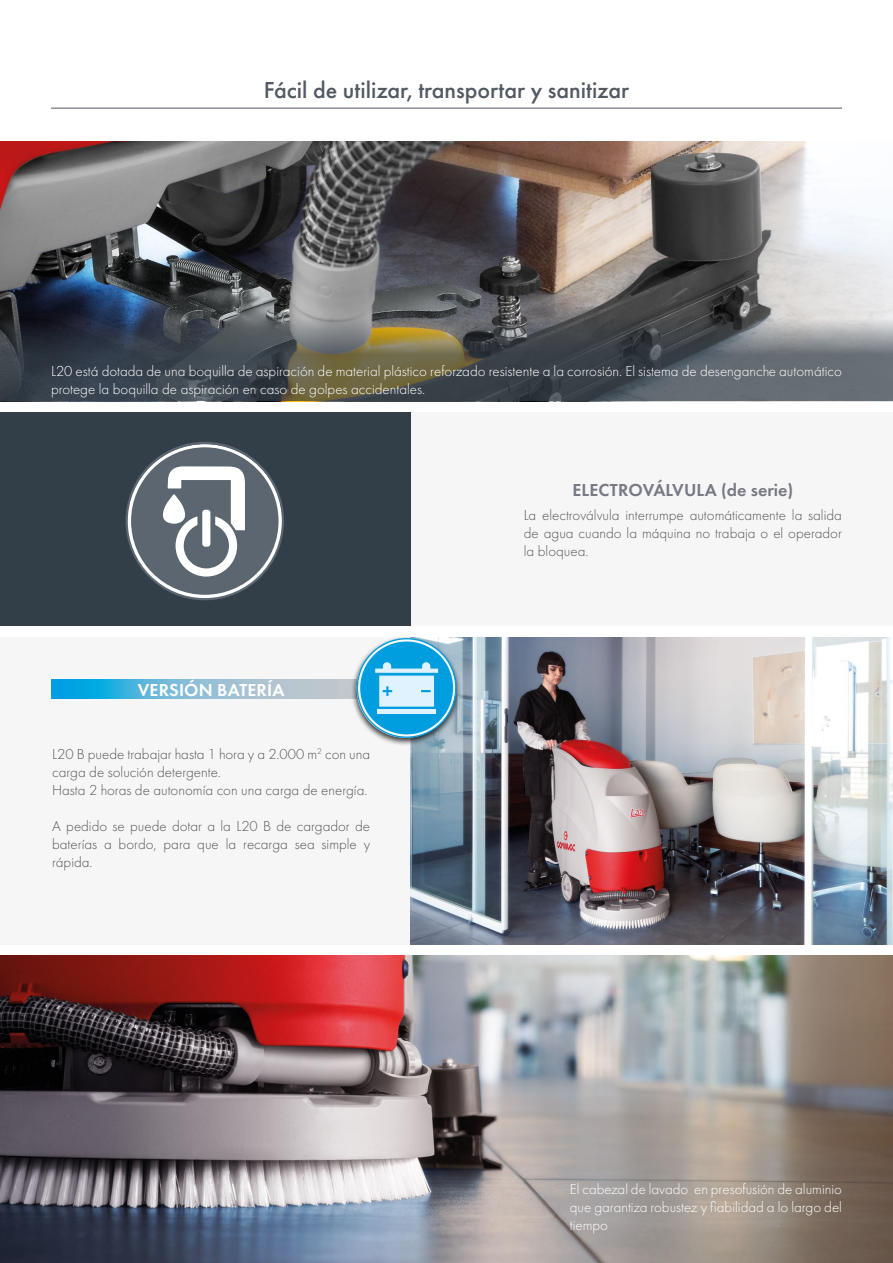
<style>
.page{position:relative;width:893px;height:1263px;background:#fff}
.page>*{position:absolute;margin:0;border:0;box-sizing:border-box;transform-origin:0 0}
.t1{font:500 24px "Futura PT";color:#525962}
.t2{font:600 18px "Futura PT";letter-spacing:.01em;color:#777a82}
.t3{font:600 18px "Futura PT";letter-spacing:.01em;color:#fff}
.t4{font:300 15px/18px "Futura PT";color:#575756;text-align:justify}
.t5{font:300 15px/18px "Futura PT";color:#fff}
</style>
<div class="page">
<img style="left:0;top:956px;width:893px;height:307px">
<div style="left:0;top:412px;width:893px;height:214px;background:#f6f6f7"></div>
<div style="left:0;top:412px;width:410px;height:214px;background:#323e48"></div>
<div style="left:0;top:637px;width:893px;height:307px;background:#f6f6f7"></div>
<img style="left:410px;top:637px;width:483px;height:307px">
<svg style="left:51px;top:680px;width:300px;height:19px;background:#75bad7"></svg>
<div style="left:351px;top:635px;width:110px;height:111px;background:#000;opacity:.75"></div>
<svg style="left:357px;top:638px;width:100px;height:100px;background:#6cbfe3"></svg>
<svg style="left:126px;top:442px;width:158px;height:158px"></svg>
<div style="left:202px;top:509px;width:9px;height:38px;background:#fff;border-radius:4px"></div>
<div style="left:201px;top:508px;width:11px;height:40px;border:2px solid #5b6670;border-radius:4px"></div>
<hr style="left:51px;top:108px;width:791px;height:1px;background:#525962">
<img style="left:0;top:141px;width:893px;height:178px">
<svg style="left:0;top:319px;width:893px;height:82px;background:#535858"></svg>
<h1 class="t1" style="left:264px;top:76px;width:367px">Fácil de utilizar, transportar y sanitizar</h1>
<p class="t5" style="left:51px;top:362px;width:792px">L20 está dotada de una boquilla de aspiración de material plástico reforzado resistente a la corrosión. El sistema de desenganche automático protege la boquilla de aspiración en caso de golpes accidentales.</p>
<p class="t2" style="left:573px;top:479px;width:222px">ELECTROVÁLVULA (de serie)</p>
<p class="t3" style="left:138px;top:679px;width:148px">VERSIÓN BATERÍA</p>
<p class="t4" style="left:52px;top:745px;width:320px;text-align:left">L20 B puede trabajar hasta 1 hora y a 2.000 m<sup>2</sup> con una carga de solución detergente.<br>Hasta 2 horas de autonomía con una carga de energía.</p>
<p class="t4" style="left:52px;top:817px;width:320px">A pedido se puede dotar a la L20 B de cargador de baterías a bordo, para que la recarga sea simple y rápida.</p>
<p class="t4" style="left:524px;top:506px;width:320px">La electroválvula interrumpe automáticamente la salida de agua cuando la máquina no trabaja o el operador la bloquea.</p>
<p class="t5" style="left:570px;top:1180px;width:274px;text-align:justify">El cabezal de lavado en presofusión de aluminio que garantiza robustez y fiabilidad a lo largo del tiempo</p>
</div>
